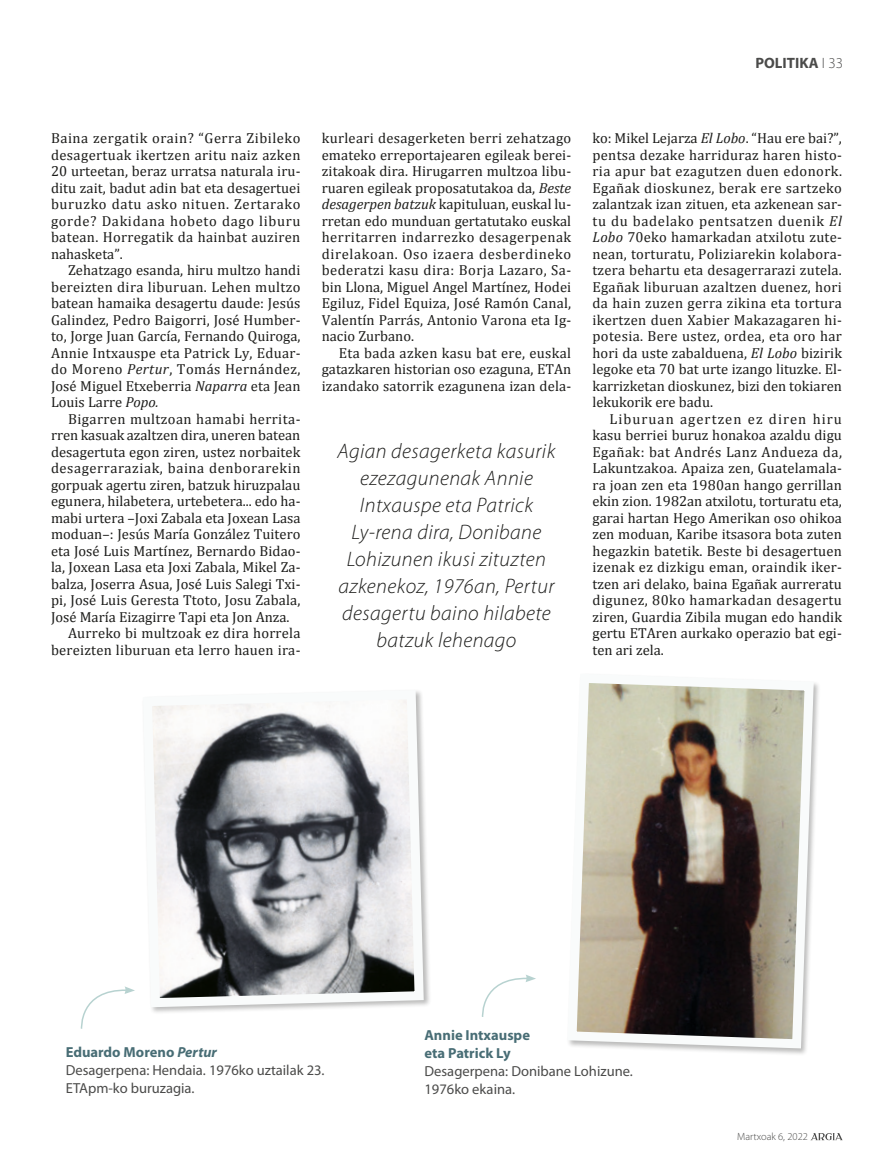
<style>
.page{position:relative;width:893px;height:1170px;background:#fff}
.page>*{position:absolute;margin:0;border:0;box-sizing:border-box;transform-origin:0 0}
.BB___Ladilloa{font:italic 300 21px/27px "Myriad Pro";letter-spacing:.02em;color:#1d1d1b;text-align:center}
.t1{font:700 15px "Myriad Pro";color:#4b4b4a}
.Testua_-_JUST{font:14.55px/16.5px "Cambria";letter-spacing:.01em;color:#1d1d1b;text-align:justify}
.Testua_-_SAN_GABE{font:14.55px "Myriad Pro";color:#4b4b4a}
.Testua_-_SAN_GABE-2{font:700 14.55px "Myriad Pro";color:#486d75}
.t2{font:300 10.5px "Myriad Pro";color:#4b4b4a}
.s1{font-weight:300}
.s2{font-style:italic}
</style>
<div class="page">
<svg style="left:811px;top:1133px;width:31px;height:7px"></svg>
<svg style="left:152px;top:691px;width:276px;height:320px"></svg>
<svg style="left:569px;top:683px;width:249px;height:369px"></svg>
<svg style="left:481px;top:975px;width:55px;height:42px"></svg>
<svg style="left:80px;top:986px;width:55px;height:43px"></svg>
<p class="t1" style="left:755px;top:53px;width:89px">POLITIKA <span class="s1">І 33</span></p>
<p class="Testua_-_JUST" style="left:51px;top:130px;width:251px">Baina zergatik orain? “Gerra Zibileko desagertuak ikertzen aritu naiz azken 20 urteetan, beraz urratsa naturala iru&shy;ditu zait, badut adin bat eta desagertuei buruzko datu asko nituen. Zertarako gorde? Dakidana hobeto dago liburu batean. Horregatik da hainbat auziren nahasketa”.</p>
<p class="Testua_-_JUST" style="left:51px;top:262px;width:251px;text-indent:17px">Zehatzago esanda, hiru multzo handi bereizten dira liburuan. Lehen multzo batean hamaika desagertu daude: Jesús Galindez, Pedro Baigorri, José Humber&shy;to, Jorge Juan García, Fernando Quiroga, Annie Intxauspe eta Patrick Ly, Eduar&shy;do Moreno <span class="s2">Pertur</span>, Tomás Hernández, José Miguel Etxeberria <span class="s2">Naparra</span> eta Jean Louis Larre <span class="s2">Popo.</span></p>
<p class="Testua_-_JUST" style="left:51px;top:410px;width:251px;text-indent:17px">Bigarren multzoan hamabi herrita&shy;rren kasuak azaltzen dira, uneren batean desagertuta egon ziren, ustez norbaitek desagerraraziak, baina denborarekin gorpuak agertu ziren, batzuk hiruzpalau egunera, hilabetera, urtebetera... edo ha&shy;mabi urtera –Joxi Zabala eta Joxean Lasa moduan–: Jesús María González Tuitero eta José Luis Martínez, Bernardo Bidao&shy;la, Joxean Lasa eta Joxi Zabala, Mikel Za&shy;balza, Joserra Asua, José Luis Salegi Txi&shy;pi, José Luis Geresta Ttoto, Josu Zabala, José María Eizagirre Tapi eta Jon Anza.</p>
<p class="Testua_-_JUST" style="left:51px;top:625px;width:251px;text-align:right">Aurreko bi multzoak ez dira horrela bereizten liburuan eta lerro hauen ira-</p>
<p class="Testua_-_JUST" style="left:322px;top:130px;width:251px">kurleari desagerketen berri zehatzago emateko erreportajearen egileak berei&shy;zitakoak dira. Hirugarren multzoa libu&shy;ruaren egileak proposatutakoa da, <span class="s2">Beste desagerpen batzuk</span> kapituluan, euskal lu&shy;rretan edo munduan gertatutako euskal herritarren indarrezko desagerpenak direlakoan. Oso izaera desberdineko bederatzi kasu dira: Borja Lazaro, Sa&shy;bin Llona, Miguel Angel Martínez, Hodei Egiluz, Fidel Equiza, José Ramón Canal, Valentín Parrás, Antonio Varona eta Ig&shy;nacio Zurbano.</p>
<p class="Testua_-_JUST" style="left:322px;top:344px;width:251px;text-indent:17px">Eta bada azken kasu bat ere, euskal gatazkaren historian oso ezaguna, ETAn izandako satorrik ezagunena izan dela-</p>
<p class="BB___Ladilloa" style="left:338px;top:437px;width:219px">Agian desagerketa kasurik ezezagunenak Annie<br>Intxauspe eta Patrick<br>Ly-rena dira, Donibane<br>Lohizunen ikusi zituzten azkenekoz, 1976an, Pertur desagertu baino hilabete batzuk lehenago</p>
<p class="Testua_-_JUST" style="left:592px;top:130px;width:251px">ko: Mikel Lejarza <span class="s2">El Lobo</span>. “Hau ere bai?”, pentsa dezake harriduraz haren histo&shy;ria apur bat ezagutzen duen edonork.<br>Egañak dioskunez, berak ere sartzeko zalantzak izan zituen, eta azkenean sar&shy;tu du badelako pentsatzen duenik <span class="s2">El Lobo</span> 70eko hamarkadan atxilotu zute&shy;nean, torturatu, Poliziarekin kolabora&shy;tzera behartu eta desagerrarazi zutela.<br>Egañak liburuan azaltzen duenez, hori da hain zuzen gerra zikina eta tortura ikertzen duen Xabier Makazagaren hi&shy;potesia. Bere ustez, ordea, eta oro har hori da uste zabalduena, <span class="s2">El Lobo</span> bizirik legoke eta 70 bat urte izango lituzke. El&shy;karrizketan dioskunez, bizi den tokiaren lekukorik ere badu.</p>
<p class="Testua_-_JUST" style="left:592px;top:410px;width:251px;text-indent:17px">Liburuan agertzen ez diren hiru kasu berriei buruz honakoa azaldu digu Egañak: bat Andrés Lanz Andueza da, Lakuntzakoa. Apaiza zen, Guatelamala&shy;ra joan zen eta 1980an hango gerrillan ekin zion. 1982an atxilotu, torturatu eta, garai hartan Hego Amerikan oso ohikoa zen moduan, Karibe itsasora bota zuten hegazkin batetik. Beste bi desagertuen izenak ez dizkigu eman, oraindik iker&shy;tzen ari delako, baina Egañak aurreratu digunez, 80ko hamarkadan desagertu ziren, Guardia Zibila mugan edo handik gertu ETAren aurkako operazio bat egi&shy;ten ari zela.</p>
<p class="Testua_-_SAN_GABE-2" style="left:66px;top:1042px;width:153px">Eduardo Moreno <span class="s2">Pertur</span></p>
<p class="Testua_-_SAN_GABE" style="left:66px;top:1061px;width:260px">Desagerpena: Hendaia. 1976ko uztailak 23.</p>
<p class="Testua_-_SAN_GABE" style="left:66px;top:1079px;width:130px">ETApm-ko buruzagia.</p>
<p class="Testua_-_SAN_GABE-2" style="left:424px;top:1025px;width:107px">Annie Intxauspe</p>
<p class="Testua_-_SAN_GABE-2" style="left:424px;top:1043px;width:88px">eta Patrick Ly</p>
<p class="Testua_-_SAN_GABE" style="left:424px;top:1062px;width:210px">Desagerpena: Donibane Lohizune.</p>
<p class="Testua_-_SAN_GABE" style="left:424px;top:1080px;width:92px">1976ko ekaina.</p>
<p class="t2" style="left:737px;top:1130px;width:72px">Martxoak 6, 2022</p>
</div>
